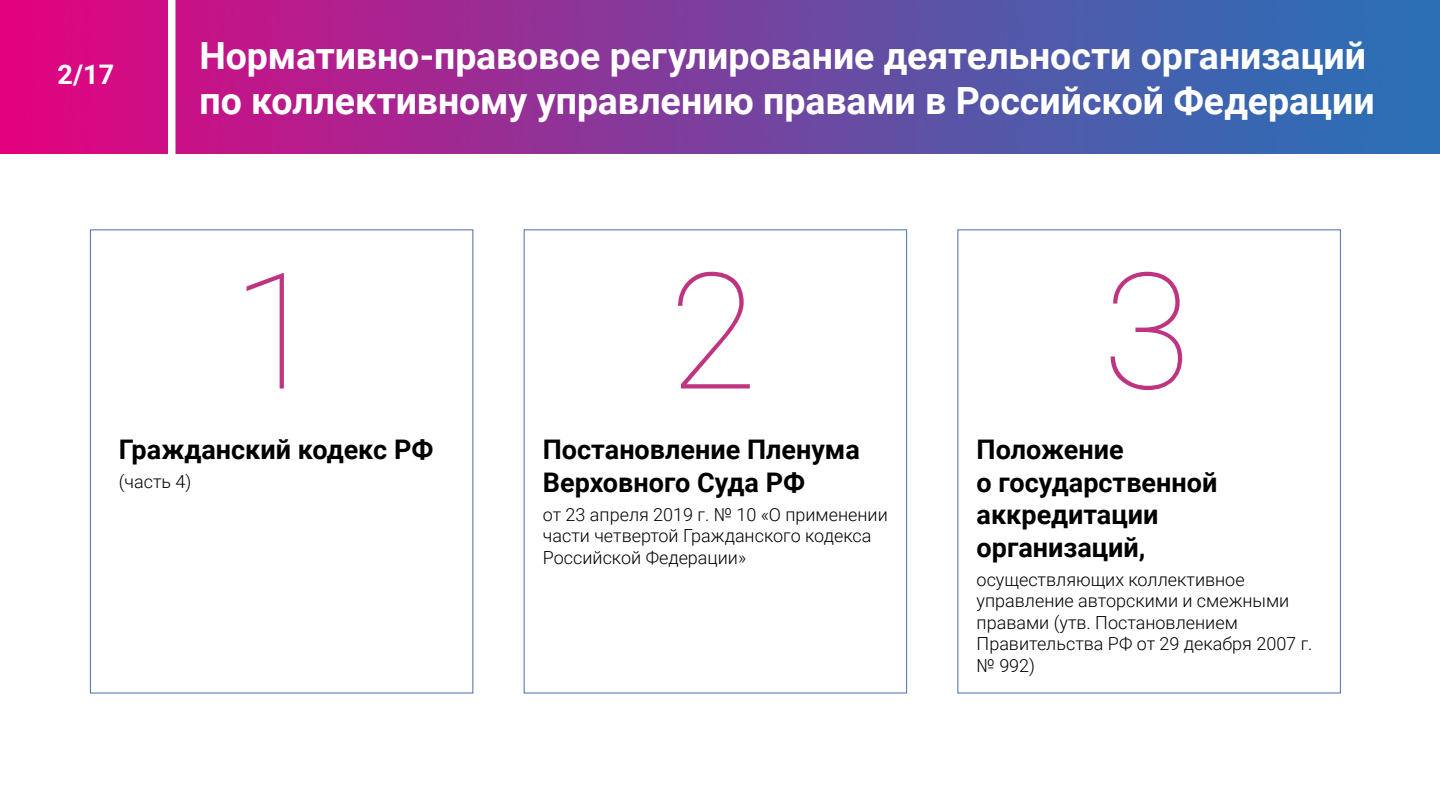
<style>
.page{position:relative;width:1440px;height:810px;background:#fff}
.page>*{position:absolute;margin:0;border:0;box-sizing:border-box;transform-origin:0 0}
.t1{font:100 162px "Roboto";color:#bf3480}
.t2{font:700 37.5px/45px "Roboto";color:#fff}
.t3{font:700 27px/32.4px "Roboto";color:#000}
.t4{font:700 27px "Roboto";color:#fff}
.t5{font:300 18px/21.6px "Roboto";color:#000}
</style>
<div class="page">
<img style="left:0;top:0;width:1440px;height:154px">
<div style="left:168px;top:0;width:8px;height:155px;background:#fff"></div>
<h3 class="t4" style="left:58px;top:55px;width:58px">2/17</h3>
<h2 class="t2" style="left:200px;top:32px;width:1177px">Нормативно-правовое регулирование деятельности организаций по коллективному управлению правами в Российской Федерации</h2>
<h1 class="t1" style="left:232px;top:217px;width:90px">1</h1>
<h1 class="t1" style="left:669px;top:217px;width:90px">2</h1>
<h1 class="t1" style="left:1103px;top:217px;width:90px">3</h1>
<h3 class="t3" style="left:119px;top:433px;width:316px">Гражданский кодекс РФ</h3>
<p class="t5" style="left:119px;top:471px;width:74px">(часть 4)</p>
<h3 class="t3" style="left:543px;top:433px;width:319px">Постановление Пленума<br>Верховного Суда РФ</h3>
<p class="t5" style="left:543px;top:503px;width:347px">от 23 апреля 2019 г. № 10 «О применении части четвертой Гражданского кодекса<br>Российской Федерации»</p>
<h3 class="t3" style="left:977px;top:433px;width:242px">Положение<br>о государственной аккредитации организаций,</h3>
<p class="t5" style="left:977px;top:568px;width:337px">осуществляющих коллективное управление авторскими и смежными правами (утв. Постановлением<br>Правительства РФ от 29 декабря 2007 г. № 992)</p>
</div>
